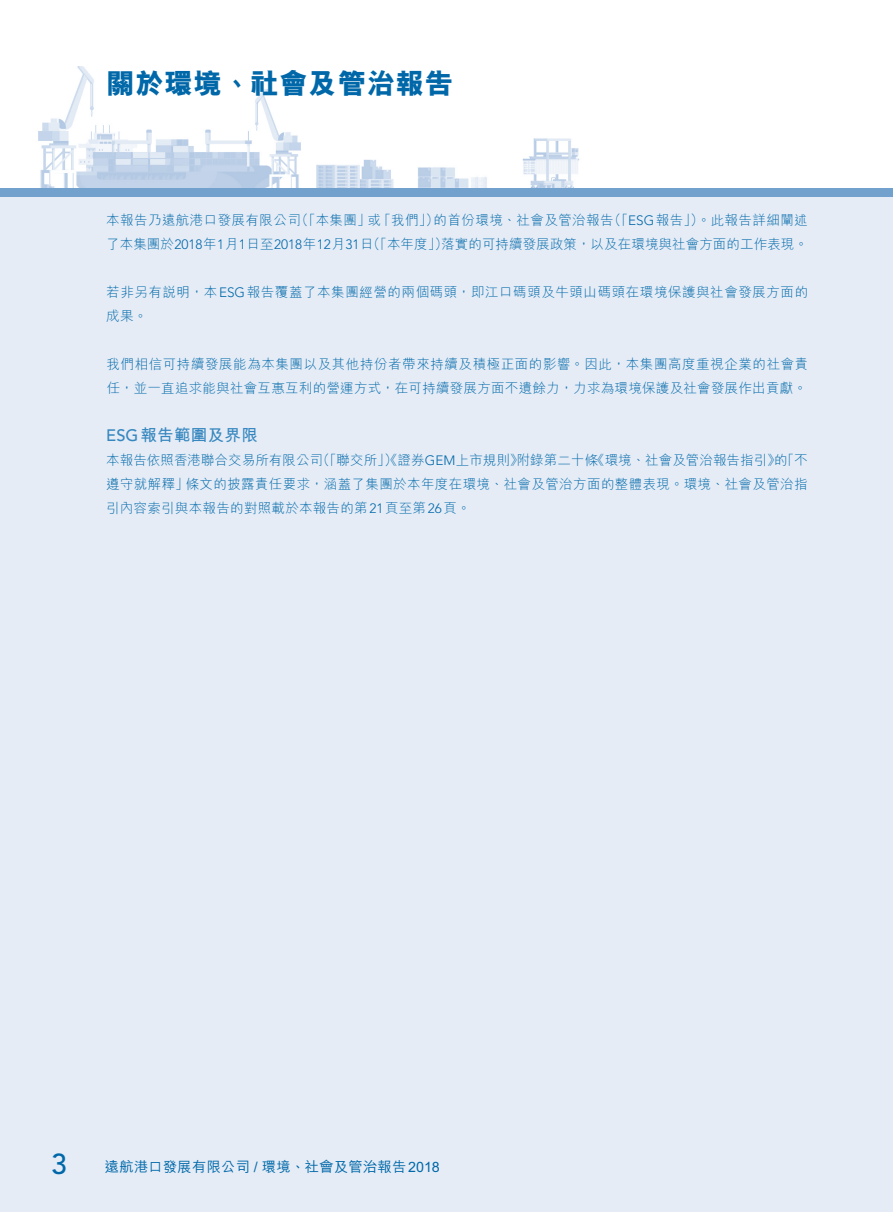
<style>
.page{position:relative;width:893px;height:1212px;background:#fff}
.page>*{position:absolute;margin:0;border:0;box-sizing:border-box;transform-origin:0 0}
.t1{font:800 28.5px "M Hei HK";letter-spacing:.02em;color:#0068a9}
.t2{font:500 28.5px "Avenir LT Std";color:#0068a9}
.t3{font:700 16.5px "M Hei HK";letter-spacing:.02em;color:#3687bf}
.t4{font:500 14.25px "M Hei HK";letter-spacing:.02em;color:#0068a9}
.t5{font:300 13.5px/24px "M Hei HK";letter-spacing:.03em;color:#0068a9}
.t6{font:300 13.5px "M Hei HK";letter-spacing:.005em;color:#0068a9}
.t7{font:300 13.5px "Avenir LT Std";color:#0068a9}
.s1{font-family:"Avenir LT Std"}
.s2{font-family:"M Hei HK"}
.s3{font-family:"Avenir LT Std";font-weight:500}
</style>
<div class="page">
<div style="left:0;top:189px;width:893px;height:1023px;background:#e5ecf6"></div>
<img style="left:38px;top:66px;width:542px;height:122px">
<div style="left:0;top:188px;width:893px;height:8px;background:#73a1ce"></div>
<h1 class="t1" style="left:106px;top:69px;width:349px">關於環境、社會及管治報告</h1>
<p class="t5" style="left:434px;top:208px;width:181px">的首份環境、社會及管治報告</p>
<p class="t5" style="left:295px;top:208px;width:77px">（「本集團」</p>
<p class="t5" style="left:378px;top:208px;width:63px">「我們」）</p>
<p class="t5" style="left:608px;top:208px;width:201px">（「<span class="s1">ESG</span>報告」）。此報告詳細闡述</p>
<p class="t5" style="left:106px;top:208px;width:196px">本報告乃遠航港口發展有限公司</p>
<p class="t5" style="left:367px;top:208px;width:15px">或</p>
<p class="t6" style="left:441px;top:237px;width:368px">落實的可持續發展政策，以及在環境與社會方面的工作表現。</p>
<p class="t5" style="left:367px;top:232px;width:83px">（「本年度」）</p>
<p class="t7" style="left:106px;top:236px;width:269px"><span class="s2">了本集團於</span>2018<span class="s2">年 月</span>1 1<span class="s2">日至</span>2018<span class="s2">年</span>12<span class="s2">月</span>31<span class="s2">日</span></p>
<p class="t5" style="left:106px;top:280px;width:703px">若非另有說明，本<span class="s1">ESG</span>報告覆蓋了本集團經營的兩個碼頭，即江口碼頭及牛頭山碼頭在環境保護與社會發展方面的成果。</p>
<p class="t5" style="left:107px;top:352px;width:703px">我們相信可持續發展能為本集團以及其他持份者帶來持續及積極正面的影響。因此，本集團高度重視企業的社會責任，並一直追求能與社會互惠互利的營運方式，在可持續發展方面不遺餘力，力求為環境保護及社會發展作出貢獻。</p>
<p class="t3" style="left:106px;top:423px;width:153px"><span class="s3">ESG</span>報告範圍及界限</p>
<p class="t6" style="left:591px;top:453px;width:218px">《環境、社會及管治報告指引 「的》 不</p>
<p class="t6" style="left:316px;top:453px;width:209px">（「聯交所」）《證券<span class="s1">GEM</span>上市規則》</p>
<p class="t5" style="left:517px;top:448px;width:83px">附錄第二十條</p>
<p class="t5" style="left:186px;top:448px;width:624px;text-indent:-79px">本報告依照香港聯合交易所有限公司<br>條文的披露責任要求，涵蓋了集團於本年度在環境、社會及管治方面的整體表現。環境、社會及管治指</p>
<p class="t5" style="left:106px;top:472px;width:366px">遵守就解釋」<br>引內容索引與本報告的對照載於本報告的第<span class="s1">21</span>頁至第<span class="s1">26</span>頁。</p>
<h1 class="t2" style="left:51px;top:1148px;width:17px">3</h1>
<p class="t4" style="left:105px;top:1156px;width:336px">遠航港口發展有限公司 / 環境、社會及管治報告2018</p>
</div>
